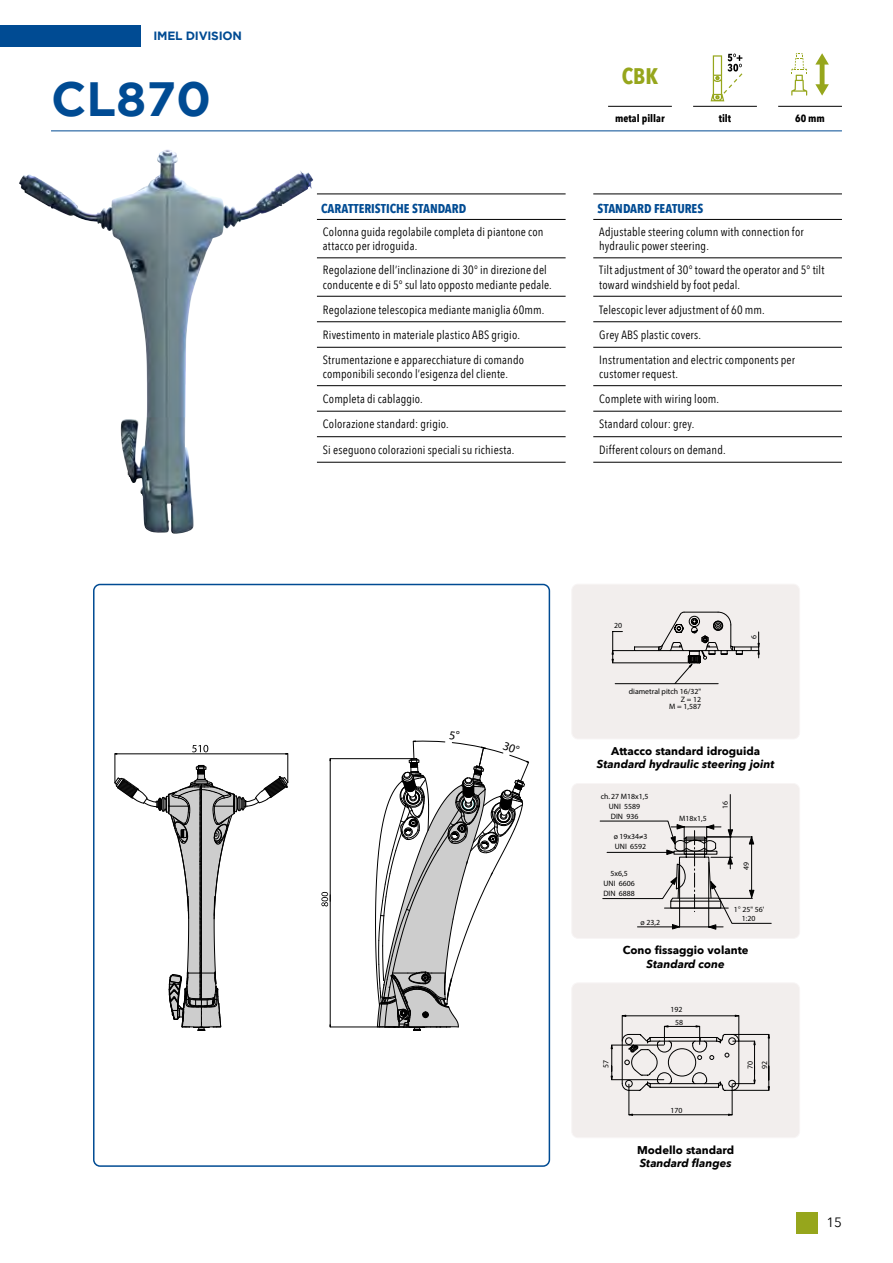
<style>
.page{position:relative;width:893px;height:1263px;background:#fff}
.page>*{position:absolute;margin:0;border:0;box-sizing:border-box;transform-origin:0 0}
.t1{font:700 48px "Gotham";color:#004b93}
.t2{font:700 22.5px "Avenir Next Condensed";color:#96a61c}
.t3{font:13.5px "Avenir Next";color:#000}
.t4{font:700 12.75px "Avenir Next Condensed";color:#004b93}
.t5{font:12px/14.4px "Avenir Next Condensed";letter-spacing:.015em;color:#000}
.t6{font:700 12px "Gotham";letter-spacing:-.02em;color:#004b93}
.t7{font:700 11.25px "Avenir Next";color:#000}
.t8{font:italic 700 11.25px "Avenir Next";color:#000}
.t9{font:700 10.5px "Avenir Next Condensed";color:#000}
.t10{font:7.8px/9.9px "Myriad Pro";color:#000;text-align:center}
</style>
<div class="page">
<div style="left:796px;top:1212px;width:22px;height:21px;background:#96a61c"></div>
<div style="left:0;top:26px;width:141px;height:21px;background:#004b93"></div>
<hr style="left:51px;top:130px;width:791px;height:1px;background:#004b93">
<svg style="left:317px;top:257px;width:525px;height:205px"></svg>
<hr style="left:317px;top:258px;width:249px;height:1px;background:#000">
<hr style="left:593px;top:258px;width:249px;height:1px;background:#000">
<hr style="left:317px;top:296px;width:249px;height:1px;background:#000">
<hr style="left:593px;top:296px;width:249px;height:1px;background:#000">
<hr style="left:317px;top:321px;width:249px;height:1px;background:#000">
<hr style="left:593px;top:321px;width:249px;height:1px;background:#000">
<hr style="left:317px;top:347px;width:249px;height:1px;background:#000">
<hr style="left:593px;top:347px;width:249px;height:1px;background:#000">
<hr style="left:317px;top:385px;width:249px;height:1px;background:#000">
<hr style="left:593px;top:385px;width:249px;height:1px;background:#000">
<hr style="left:317px;top:411px;width:249px;height:1px;background:#000">
<hr style="left:593px;top:411px;width:249px;height:1px;background:#000">
<hr style="left:317px;top:436px;width:249px;height:1px;background:#000">
<hr style="left:593px;top:436px;width:249px;height:1px;background:#000">
<hr style="left:317px;top:462px;width:249px;height:1px;background:#000">
<hr style="left:593px;top:462px;width:249px;height:1px;background:#000">
<hr style="left:317px;top:194px;width:249px;height:1px;background:#000">
<hr style="left:593px;top:194px;width:249px;height:1px;background:#000">
<hr style="left:317px;top:219px;width:249px;height:1px;background:#000">
<hr style="left:593px;top:219px;width:249px;height:1px;background:#000">
<img style="left:19px;top:150px;width:194px;height:384px">
<hr style="left:330px;top:758px;width:84px;height:1px;background:#000">
<hr style="left:330px;top:1027px;width:79px;height:1px;background:#000">
<hr style="left:330px;top:761px;width:1px;height:140px;background:#000">
<hr style="left:330px;top:895px;width:1px;height:130px;background:#000">
<svg style="left:321px;top:892px;width:7px;height:14px"></svg>
<svg style="left:114px;top:745px;width:175px;height:286px"></svg>
<div style="left:93px;top:584px;width:457px;height:583px;border:2px solid #004b93;border-radius:6px"></div>
<div style="left:572px;top:584px;width:228px;height:155px;background:#f2eeed;border-radius:6px"></div>
<svg style="left:612px;top:611px;width:148px;height:73px"></svg>
<hr style="left:615px;top:683px;width:103px;height:1px;background:#000">
<div style="left:571px;top:584px;width:229px;height:155px;border:1px solid #f8f5f5;border-radius:6px"></div>
<div style="left:572px;top:783px;width:228px;height:155px;background:#f2eeed;border-radius:6px"></div>
<hr style="left:730px;top:794px;width:1px;height:43px;background:#000">
<div style="left:571px;top:783px;width:229px;height:156px;border:1px solid #f8f5f5;border-radius:6px"></div>
<div style="left:572px;top:983px;width:228px;height:155px;background:#f2eeed;border-radius:6px"></div>
<hr style="left:612px;top:1045px;width:52px;height:1px;background:#000">
<hr style="left:612px;top:1079px;width:52px;height:1px;background:#000">
<svg style="left:611px;top:1044px;width:2px;height:37px"></svg>
<hr style="left:632px;top:1114px;width:96px;height:1px;background:#000">
<hr style="left:732px;top:1084px;width:1px;height:31px;background:#000">
<hr style="left:629px;top:1084px;width:1px;height:31px;background:#000">
<svg style="left:620px;top:1015px;width:135px;height:76px"></svg>
<hr style="left:768px;top:1038px;width:1px;height:42px;background:#000">
<hr style="left:733px;top:1090px;width:36px;height:1px;background:#000">
<hr style="left:733px;top:1034px;width:36px;height:1px;background:#000">
<svg style="left:768px;top:1066px;width:2px;height:25px"></svg>
<div style="left:571px;top:982px;width:229px;height:156px;border:1px solid #f8f5f5;border-radius:6px"></div>
<hr style="left:608px;top:106px;width:64px;height:1px;background:#000">
<hr style="left:693px;top:106px;width:64px;height:1px;background:#000">
<hr style="left:778px;top:106px;width:64px;height:1px;background:#000">
<svg style="left:791px;top:53px;width:16px;height:43px"></svg>
<svg style="left:815px;top:53px;width:14px;height:43px"></svg>
<svg style="left:711px;top:54px;width:31px;height:47px"></svg>
<svg style="left:600px;top:821px;width:171px;height:108px"></svg>
<svg style="left:375px;top:740px;width:154px;height:291px"></svg>
<p class="t6" style="left:153px;top:29px;width:90px">IMEL DIVISION</p>
<h1 class="t1" style="left:51px;top:71px;width:162px">CL870</h1>
<h2 class="t2" style="left:622px;top:62px;width:38px">CBK</h2>
<p class="t9" style="left:615px;top:112px;width:51px">metal pillar</p>
<p class="t9" style="left:719px;top:112px;width:14px">tilt</p>
<p class="t9" style="left:795px;top:112px;width:31px">60 mm</p>
<p class="t4" style="left:321px;top:201px;width:147px">CARATTERISTICHE STANDARD</p>
<p class="t4" style="left:597px;top:201px;width:107px">STANDARD FEATURES</p>
<p class="t5" style="left:323px;top:224px;width:222px">Colonna guida regolabile completa di piantone con attacco per idroguida.</p>
<p class="t5" style="left:599px;top:224px;width:206px">Adjustable steering column with connection for hydraulic power steering.</p>
<p class="t5" style="left:323px;top:262px;width:230px">Regolazione dell’inclinazione di 30° in direzione del conducente e di 5° sul lato opposto mediante pedale.</p>
<p class="t5" style="left:599px;top:262px;width:227px">Tilt adjustment of 30° toward the operator and 5° tilt toward windshield by foot pedal.</p>
<p class="t5" style="left:323px;top:301px;width:223px">Regolazione telescopica mediante maniglia 60mm.</p>
<p class="t5" style="left:599px;top:301px;width:167px">Telescopic lever adjustment of 60 mm.</p>
<p class="t5" style="left:323px;top:327px;width:199px">Rivestimento in materiale plastico ABS grigio.</p>
<p class="t5" style="left:599px;top:327px;width:103px">Grey ABS plastic covers.</p>
<p class="t5" style="left:323px;top:352px;width:203px">Strumentazione e apparecchiature di comando componibili secondo l’esigenza del cliente.</p>
<p class="t5" style="left:599px;top:352px;width:197px">Instrumentation and electric components per customer request.</p>
<p class="t5" style="left:323px;top:391px;width:101px">Completa di cablaggio.</p>
<p class="t5" style="left:599px;top:391px;width:121px">Complete with wiring loom.</p>
<p class="t5" style="left:323px;top:416px;width:127px">Colorazione standard: grigio.</p>
<p class="t5" style="left:599px;top:416px;width:97px">Standard colour: grey.</p>
<p class="t5" style="left:323px;top:442px;width:193px">Si eseguono colorazioni speciali su richiesta.</p>
<p class="t5" style="left:599px;top:442px;width:128px">Different colours on demand.</p>
<p class="t10" style="left:614px;top:621px;width:9px">20</p>
<p class="t10" style="left:629px;top:687px;width:74px;line-height:7.8px;text-align:right">diametral pitch 16/32"<br>Z = 12<br>M = 1,587</p>
<p class="t10" style="left:749px;top:639px;width:5px;rotate:-90deg">6</p>
<p class="t7" style="left:611px;top:741px;width:151px">Attacco standard idroguida</p>
<p class="t8" style="left:597px;top:755px;width:179px">Standard hydraulic steering joint</p>
<p class="t10" style="left:601px;top:791px;width:49px">ch. 27 M18x1,5<br>UNI 5589<br>DIN 936</p>
<p class="t10" style="left:614px;top:832px;width:35px;text-align:left">ø 19x34≠3<br>UNI 6592</p>
<p class="t10" style="left:603px;top:868px;width:33px">5x6,5<br>UNI 6606<br>DIN 6888</p>
<p class="t10" style="left:641px;top:918px;width:21px">ø 23,2</p>
<p class="t10" style="left:679px;top:813px;width:29px">M18x1,5</p>
<p class="t10" style="left:720px;top:809px;width:9px;rotate:-90deg">16</p>
<p class="t10" style="left:741px;top:870px;width:9px;rotate:-90deg">49</p>
<p class="t10" style="left:734px;top:904px;width:32px">1 25" 56'<br>1:20</p>
<p class="t7" style="left:623px;top:940px;width:127px">Cono fissaggio volante</p>
<p class="t8" style="left:646px;top:954px;width:80px">Standard cone</p>
<p class="t10" style="left:670px;top:1004px;width:13px">192</p>
<p class="t10" style="left:601px;top:1068px;width:9px;rotate:-90deg">57</p>
<p class="t10" style="left:675px;top:1017px;width:9px">58</p>
<p class="t10" style="left:745px;top:1069px;width:9px;rotate:-90deg">70</p>
<p class="t10" style="left:760px;top:1069px;width:9px;rotate:-90deg">92</p>
<p class="t10" style="left:670px;top:1105px;width:13px">170</p>
<p class="t7" style="left:637px;top:1140px;width:99px">Modello standard</p>
<p class="t8" style="left:640px;top:1153px;width:93px">Standard flanges</p>
<p class="t3" style="left:827px;top:1211px;width:17px">15</p>
</div>
